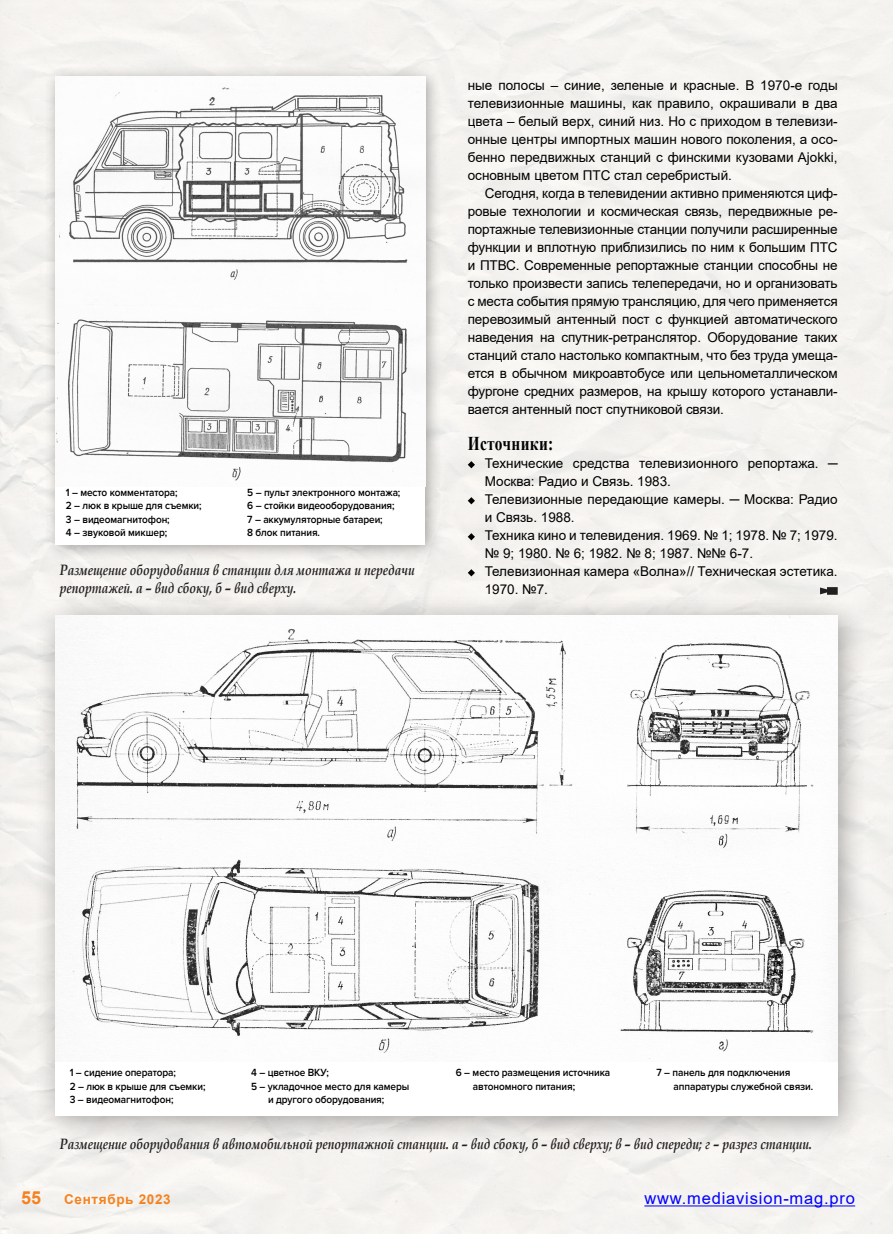
<style>
.page{position:relative;width:893px;height:1234px;background:#fff}
.page>*{position:absolute;margin:0;border:0;box-sizing:border-box;transform-origin:0 0}
.t1{font:700 19.5px "Times New Roman";letter-spacing:.02em;color:#000;scale:.79 1}
.t2{font:700 18px "Arial";color:#f58220}
.t3{font:16.5px "Arial";letter-spacing:.05em;color:#00f}
.t4{font:italic 700 15px/18px "Book Antiqua";color:#231f20;scale:.8 1}
.t5{font:13.5px/18px "Arial";color:#000;text-align:justify}
.t6{font:700 13.5px "Arial";letter-spacing:.05em;color:#f58220}
.t7{font:600 10.8px/13.5px "Proxima Nova";letter-spacing:-.01em;color:#000;scale:.93 1}
</style>
<div class="page">
<svg style="left:468px;top:461px;width:7px;height:7px"></svg>
<svg style="left:468px;top:497px;width:7px;height:7px"></svg>
<svg style="left:468px;top:533px;width:7px;height:7px"></svg>
<svg style="left:468px;top:569px;width:7px;height:7px"></svg>
<div style="left:43px;top:65px;width:398px;height:495px;background:#231f20;opacity:.4"></div>
<div style="left:55px;top:77px;width:370px;height:467px;background:#fff"></div>
<img style="left:55px;top:87px;width:353px;height:394px">
<div style="left:33px;top:593px;width:835px;height:552px;background:#231f20;opacity:.4"></div>
<div style="left:55px;top:616px;width:783px;height:499px;background:#fff"></div>
<img style="left:55px;top:616px;width:759px;height:443px">
<svg style="left:820px;top:587px;width:18px;height:7px"></svg>
<hr style="left:644px;top:1205px;width:211px;height:1px;background:#00f">
<p class="t7" style="left:66px;top:485px;width:148px">1 – место комментатора;<br>2 – люк в крыше для съемки;<br>3 – видеомагнитофон;<br>4 – звуковой микшер;</p>
<p class="t7" style="left:247px;top:485px;width:166px">5 – пульт электронного монтажа;<br>6 – стойки видеооборудования;<br>7 – аккумуляторные батареи;<br>8 блок питания.</p>
<p class="t4" style="left:60px;top:560px;width:445px">Размещение оборудования в станции для монтажа и передачи репортажей. а – вид сбоку, б – вид сверху.</p>
<p class="t5" style="left:468px;top:76px;width:371px">ные полосы – синие, зеленые и красные. В 1970-е годы телевизионные машины, как правило, окрашивали в два цвета – белый верх, синий низ. Но с приходом в телевизи&shy;онные центры импортных машин нового поколения, а осо&shy;бенно передвижных станций с финскими кузовами Ajokki, основным цветом ПТС стал серебристый.</p>
<p class="t5" style="left:468px;top:184px;width:371px;text-indent:17px">Сегодня, когда в телевидении активно применяются циф&shy;ровые технологии и космическая связь, передвижные ре&shy;портажные телевизионные станции получили расширенные функции и вплотную приблизились по ним к большим ПТС и ПТВС. Современные репортажные станции способны не только произвести запись телепередачи, но и организовать с места события прямую трансляцию, для чего применяется перевозимый антенный пост с функцией автоматического наведения на спутник-ретранслятор. Оборудование таких станций стало настолько компактным, что без труда умеща&shy;ется в обычном микроавтобусе или цельнометаллическом фургоне средних размеров, на крышу которого устанавли&shy;вается антенный пост спутниковой связи.</p>
<h1 class="t1" style="left:468px;top:429px;width:110px">Источники:</h1>
<p class="t5" style="left:485px;top:454px;width:354px;text-align:left">Технические средства телевизионного репортажа. ─ Москва: Радио и Связь. 1983.<br>Телевизионные передающие камеры. ─ Москва: Радио и Связь. 1988.<br>Техника кино и телевидения. 1969. № 1; 1978. № 7; 1979. № 9; 1980. № 6; 1982. № 8; 1987. №№ 6-7.<br>Телевизионная камера «Волна»// Техническая эстетика.<br>1970. №7.</p>
<p class="t7" style="left:70px;top:1065px;width:148px">1 – сидение оператора;<br>2 – люк в крыше для съемки;<br>3 – видеомагнитофон;</p>
<p class="t7" style="left:473px;top:1065px;width:149px;text-indent:-17px">6 – место размещения источника автономного питания;</p>
<p class="t7" style="left:674px;top:1065px;width:152px;text-indent:-17px">7 – панель для подключения аппаратуры служебной связи.</p>
<p class="t7" style="left:251px;top:1065px;width:85px">4 – цветное ВКУ;</p>
<p class="t7" style="left:251px;top:1079px;width:172px">5 – укладочное место для камеры</p>
<p class="t7" style="left:268px;top:1092px;width:126px">и другого оборудования;</p>
<p class="t4" style="left:60px;top:1134px;width:942px">Размещение оборудования в автомобильной репортажной станции. а – вид сбоку, б – вид сверху; в – вид спереди; г – разрез станции.</p>
<h2 class="t2" style="left:21px;top:1184px;width:22px">55</h2>
<p class="t6" style="left:64px;top:1189px;width:108px">Сентябрь 2023</p>
<p class="t3" style="left:644px;top:1186px;width:212px">www.mediavision-mag.pro</p>
</div>
